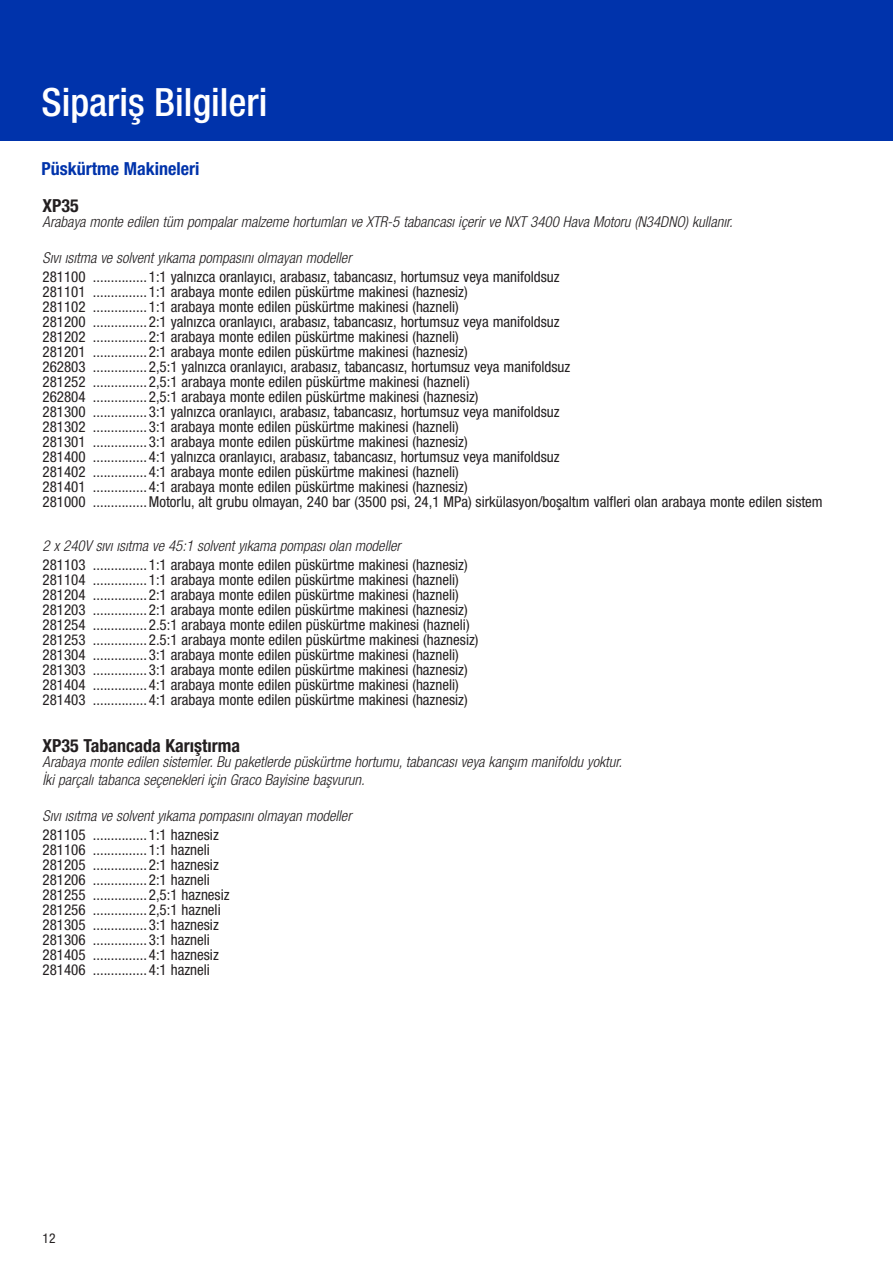
<style>
.page{position:relative;width:893px;height:1263px;background:#fff}
.page>*{position:absolute;margin:0;border:0;box-sizing:border-box;transform-origin:0 0}
.t1{font:500 condensed 39px "Helvetica Neue LTCE";color:#fff}
.t2{font:700 condensed 18px "Helvetica Neue LTCE";color:#231f20}
.t3{font:700 condensed 18px "Helvetica Neue LTCE";color:#0033ab}
.t4{font:condensed 15px/15px "Helvetica Neue LTCE";color:#231f20}
.t5{font:italic 300 condensed 15px/18px "Helvetica Neue LTCE";color:#231f20}
.t6{font:condensed 13.5px "Helvetica Neue LT Std";color:#231f20}
</style>
<div class="page">
<div style="left:0;top:0;width:893px;height:140px;background:#0033ab"></div>
<h1 class="t1" style="left:42px;top:79px;width:227px">Sipariş Bilgileri</h1>
<p class="t3" style="left:42px;top:157px;width:159px">Püskürtme Makineleri</p>
<p class="t2" style="left:43px;top:195px;width:38px">XP35</p>
<p class="t5" style="left:43px;top:213px;width:692px">Arabaya monte edilen tüm pompalar malzeme hortumları ve XTR-5 tabancası içerir ve NXT 3400 Hava Motoru (N34DNO) kullanır.</p>
<p class="t5" style="left:43px;top:249px;width:310px">Sıvı ısıtma ve solvent yıkama pompasını olmayan modeller</p>
<p class="t4" style="left:43px;top:269px;width:782px">281100 ............... 1:1 yalnızca oranlayıcı, arabasız, tabancasız, hortumsuz veya manifoldsuz<br>281101 ............... 1:1 arabaya monte edilen püskürtme makinesi (haznesiz)<br>281102 ............... 1:1 arabaya monte edilen püskürtme makinesi (hazneli)<br>281200 ............... 2:1 yalnızca oranlayıcı, arabasız, tabancasız, hortumsuz veya manifoldsuz<br>281202 ............... 2:1 arabaya monte edilen püskürtme makinesi (hazneli)<br>281201 ............... 2:1 arabaya monte edilen püskürtme makinesi (haznesiz)<br>262803 ............... 2,5:1 yalnızca oranlayıcı, arabasız, tabancasız, hortumsuz veya manifoldsuz<br>281252 ............... 2,5:1 arabaya monte edilen püskürtme makinesi (hazneli)<br>262804 ............... 2,5:1 arabaya monte edilen püskürtme makinesi (haznesiz)<br>281300 ............... 3:1 yalnızca oranlayıcı, arabasız, tabancasız, hortumsuz veya manifoldsuz<br>281302 ............... 3:1 arabaya monte edilen püskürtme makinesi (hazneli)<br>281301 ............... 3:1 arabaya monte edilen püskürtme makinesi (haznesiz)<br>281400 ............... 4:1 yalnızca oranlayıcı, arabasız, tabancasız, hortumsuz veya manifoldsuz<br>281402 ............... 4:1 arabaya monte edilen püskürtme makinesi (hazneli)<br>281401 ............... 4:1 arabaya monte edilen püskürtme makinesi (haznesiz)<br>281000 ...............Motorlu, alt grubu olmayan, 240 bar (3500 psi, 24,1 MPa) sirkülasyon/boşaltım valfleri olan arabaya monte edilen sistem</p>
<p class="t5" style="left:43px;top:537px;width:360px">2 x 240V sıvı ısıtma ve 45:1 solvent yıkama pompası olan modeller</p>
<p class="t4" style="left:43px;top:557px;width:437px">281103 ............... 1:1 arabaya monte edilen püskürtme makinesi (haznesiz)<br>281104 ............... 1:1 arabaya monte edilen püskürtme makinesi (hazneli)<br>281204 ............... 2:1 arabaya monte edilen püskürtme makinesi (hazneli)<br>281203 ............... 2:1 arabaya monte edilen püskürtme makinesi (haznesiz)<br>281254 ............... 2.5:1 arabaya monte edilen püskürtme makinesi (hazneli)<br>281253 ............... 2.5:1 arabaya monte edilen püskürtme makinesi (haznesiz)<br>281304 ............... 3:1 arabaya monte edilen püskürtme makinesi (hazneli)<br>281303 ............... 3:1 arabaya monte edilen püskürtme makinesi (haznesiz)<br>281404 ............... 4:1 arabaya monte edilen püskürtme makinesi (hazneli)<br>281403 ............... 4:1 arabaya monte edilen püskürtme makinesi (haznesiz)</p>
<p class="t2" style="left:43px;top:735px;width:199px">XP35 Tabancada Karıştırma</p>
<p class="t5" style="left:43px;top:753px;width:581px">Arabaya monte edilen sistemler. Bu paketlerde püskürtme hortumu, tabancası veya karışım manifoldu yoktur.<br>İki parçalı tabanca seçenekleri için Graco Bayisine başvurun.</p>
<p class="t5" style="left:43px;top:807px;width:310px">Sıvı ısıtma ve solvent yıkama pompasını olmayan modeller</p>
<p class="t4" style="left:43px;top:827px;width:189px">281105 ............... 1:1 haznesiz 281106 ............... 1:1 hazneli 281205 ............... 2:1 haznesiz 281206 ............... 2:1 hazneli 281255 ............... 2,5:1 haznesiz 281256 ............... 2,5:1 hazneli 281305 ............... 3:1 haznesiz 281306 ............... 3:1 hazneli 281405 ............... 4:1 haznesiz 281406 ............... 4:1 hazneli</p>
<p class="t6" style="left:43px;top:1230px;width:14px">12</p>
</div>
